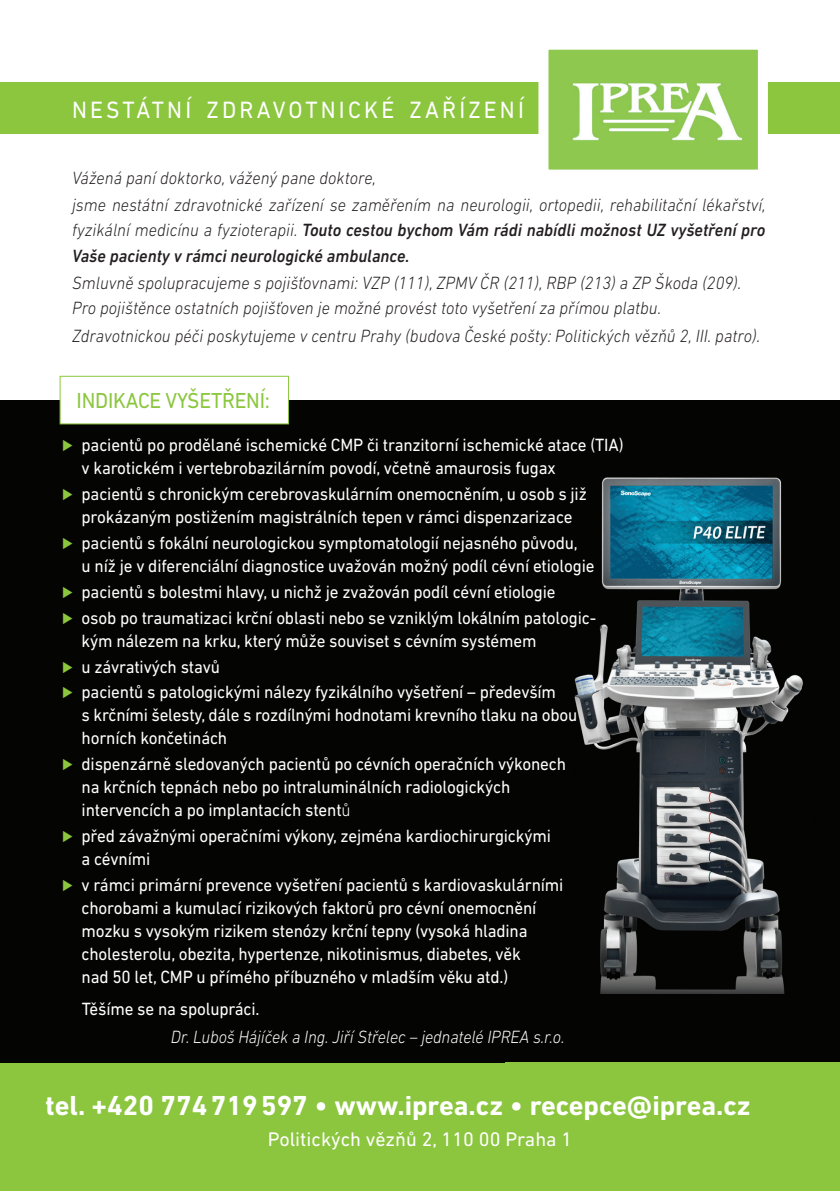
<style>
.page{position:relative;width:840px;height:1191px;background:#fff}
.page>*{position:absolute;margin:0;border:0;box-sizing:border-box;transform-origin:0 0}
.t1{font:700 28px "DIN Next LT Pro";color:#fff}
.t2{font:24px "DIN Next LT Pro";letter-spacing:.14em;color:#fff;scale:.95 1}
.t3{font:22px "DIN Next LT Pro";letter-spacing:-.01em;color:#8bc63e;scale:.95 1}
.t4{font:20px "DIN Next LT Pro";color:#fff}
.t5{font:18px/23px "DIN Next LT Pro";letter-spacing:-.01em;color:#fff;scale:.95 1}
.t6{font:italic 300 18px/27.8px "DIN Next LT Pro";color:#231f20;scale:.95 1}
.t7{font:italic 500 18px/25px "DIN Next LT Pro";color:#231f20;scale:.95 1}
.t8{font:italic 300 18px "DIN Next LT Pro";letter-spacing:-.01em;color:#fff;scale:.95 1}
.s1{font-weight:300}
</style>
<div class="page">
<div style="left:354px;top:400px;width:485px;height:662px;background:#040503"></div>
<div style="left:0;top:83px;width:839px;height:51px;background:#8bc63e"></div>
<div style="left:0;top:1062px;width:839px;height:129px;background:#8bc63e"></div>
<img style="left:549px;top:51px;width:207px;height:118px">
<div style="left:538px;top:40px;width:229px;height:140px;border:10px solid #fff"></div>
<div style="left:0;top:400px;width:504px;height:662px;background:#040503"></div>
<img style="left:574px;top:477px;width:229px;height:516px">
<div style="left:60px;top:376px;width:229px;height:48px;background:#fff;border:1px solid #8bc63e"></div>
<h2 class="t2" style="left:72px;top:96px;width:477px">nestátní zdravotnické zařízení</h2>
<p class="t6" style="left:72px;top:163px;width:731px">Vážená paní doktorko, vážený pane doktore,<br>jsme nestátní zdravotnické zařízení se zaměřením na neurologii, ortopedii, rehabilitační lékařství,</p>
<p class="t7" style="left:72px;top:218px;width:731px"><span class="s1">fyzikální medicínu a fyzioterapii.</span> Touto cestou bychom Vám rádi nabídli možnost UZ vyšetření pro<br>Vaše pacienty v rámci neurologické ambulance.</p>
<p class="t6" style="left:72px;top:270px;width:705px;line-height:25px">Smluvně spolupracujeme s pojišťovnami: VZP (111), ZPMV ČR (211), RBP (213) a ZP Škoda (209).<br>Pro pojištěnce ostatních pojišťoven je možné provést toto vyšetření za přímou platbu.</p>
<p class="t6" style="left:72px;top:322px;width:725px">Zdravotnickou péči poskytujeme v centru Prahy (budova České pošty: Politických vězňů 2, III. patro).</p>
<p class="t3" style="left:77px;top:388px;width:205px">I ndikace vyšetření:</p>
<p class="t5" style="left:82px;top:433px;width:571px">pacientů po prodělané ischemické CMP či tranzitorní ischemické atace (TIA) v karotickém i vertebrobazilárním povodí, včetně amaurosis fugax</p>
<p class="t5" style="left:82px;top:482px;width:533px">pacientů s chronickým cerebrovaskulárním onemocněním, u osob s již prokázaným postižením magistrálních tepen v rámci dispenzarizace</p>
<p class="t5" style="left:82px;top:531px;width:541px">pacientů s fokální neurologickou symptomatologií nejasného původu,<br>u níž je v diferenciální diagnostice uvažován možný podíl cévní etiologie</p>
<p class="t5" style="left:82px;top:578px;width:543px;line-height:25.8px">pacientů s bolestmi hlavy, u nichž je zvažován podíl cévní etiologie<br>osob po traumatizaci krční oblasti nebo se vzniklým lokálním patologic-</p>
<p class="t5" style="left:81px;top:627px;width:500px;line-height:25.8px">kým nálezem na krku, který může souviset s cévním systémem<br>u závrativých stavů<br>pacientů s patologickými nálezy fyzikálního vyšetření – především</p>
<p class="t5" style="left:81px;top:703px;width:523px">s krčními šelesty, dále s rozdílnými hodnotami krevního tlaku na obou horních končetinách</p>
<p class="t5" style="left:81px;top:752px;width:511px">dispenzárně sledovaných pacientů po cévních operačních výkonech na krčních tepnách nebo po intraluminálních radiologických intervencích a po implantacích stent<span class="s1">ů</span></p>
<p class="t5" style="left:82px;top:824px;width:495px">před závažnými operačními výkony, zejména kardiochirurgickými a cévními</p>
<p class="t5" style="left:82px;top:873px;width:508px">v rámci primární prevence vyšetření pacientů s kardiovaskulárními chorobami a kumulací rizikových faktorů pro cévní onemocnění mozku s vysokým rizikem stenózy krční tepny (vysoká hladina cholesterolu, obezita, hypertenze, nikotinismus, diabetes, věk<br>nad 50 let, CMP u přímého příbuzného v mladším věku atd.)</p>
<p class="t5" style="left:82px;top:997px;width:189px">Těšíme se na spolupráci.</p>
<p class="t8" style="left:171px;top:1026px;width:416px">Dr. Luboš Hájíček a Ing. Jiří Střelec – jednatelé IPREA s.r.o.</p>
<h1 class="t1" style="left:45px;top:1089px;width:706px">tel. +420 774719597 • www.iprea.cz • recepce@iprea.cz</h1>
<p class="t4" style="left:267px;top:1127px;width:306px">Politických vězňů 2, 110 00 Praha 1</p>
</div>
